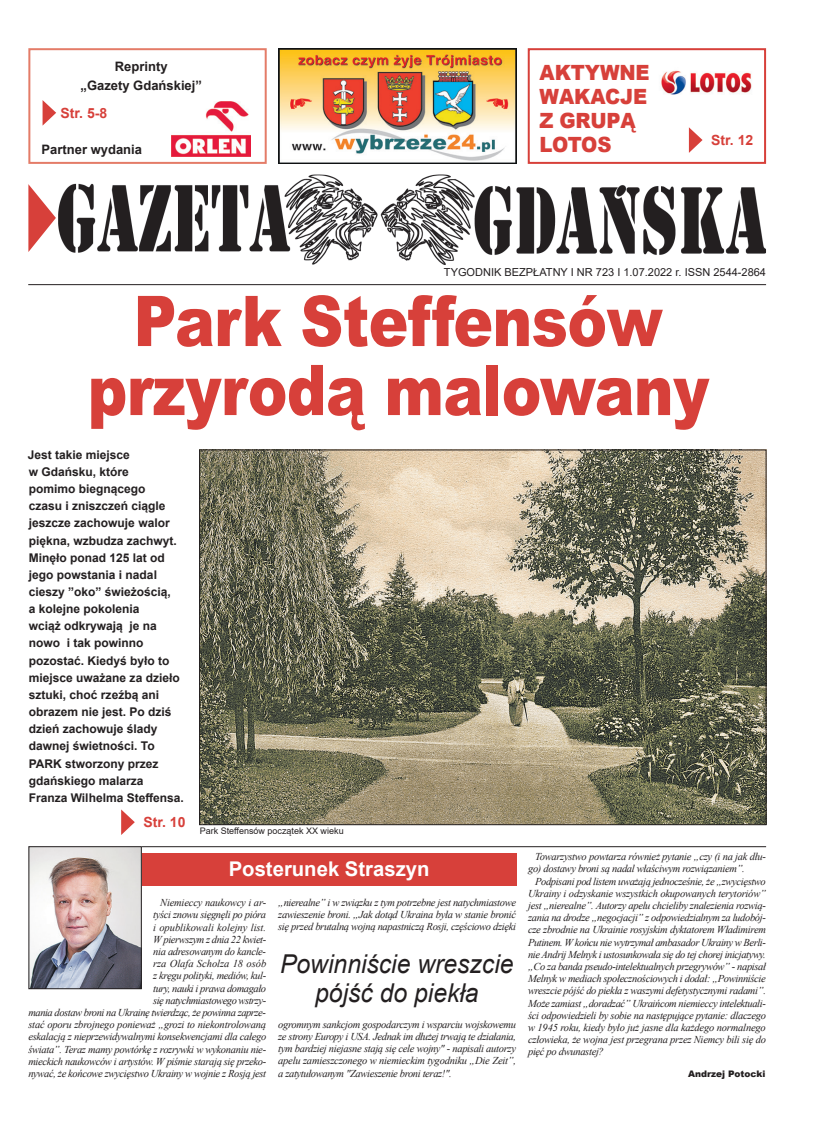
<style>
.page{position:relative;width:820px;height:1134px;background:#fff}
.page>*{position:absolute;margin:0;border:0;box-sizing:border-box;transform-origin:0 0}
.t1{font:900 70px/69px "Arial";letter-spacing:-.01em;color:#d7403a;text-align:center;scale:.85 1}
.t2{font:italic 26px/29px "Arial";color:#231f20;text-align:center;scale:.95 1}
.t3{font:900 21px/24px "Arial";letter-spacing:-.005em;color:#d7403a;scale:.93 1}
.t4{font:700 20.3px "Arial";color:#fff}
.t5{font:700 14px "Arial";color:#d7403a}
.t6{font:700 13px/19px "Arial";color:#231f20;text-align:center}
.t7{font:700 12px/17.2px "Arial";color:#231f20}
.t8{font:11px "Arial";color:#231f20}
.t9{font:italic 10.5px/12.2px "Times New Roman";letter-spacing:-.03em;color:#231f20;text-align:justify}
.t10{font:9px "Arial";color:#231f20}
.t11{font:900 9px "Arial";color:#231f20}
</style>
<div class="page">
<div style="left:28px;top:48px;width:238px;height:116px;border:2px solid #e47c68"></div>
<svg style="left:43px;top:100px;width:13px;height:25px"></svg>
<img style="left:171px;top:101px;width:79px;height:56px">
<hr style="left:28px;top:846px;width:737px;height:1px;background:#231f20">
<img style="left:278px;top:48px;width:238px;height:116px">
<div style="left:527px;top:48px;width:238px;height:116px;border:2px solid #d7403a"></div>
<svg style="left:688px;top:127px;width:14px;height:26px"></svg>
<div style="left:28px;top:852px;width:488px;height:33px;background:#d7403a"></div>
<img style="left:30px;top:848px;width:110px;height:139px">
<div style="left:28px;top:846px;width:114px;height:143px;border:1px solid #231f20"></div>
<svg style="left:28px;top:184px;width:28px;height:68px"></svg>
<hr style="left:28px;top:284px;width:737px;height:1px;background:#231f20">
<img style="left:58px;top:174px;width:707px;height:91px">
<img style="left:661px;top:70px;width:91px;height:25px">
<svg style="left:121px;top:809px;width:14px;height:26px"></svg>
<img style="left:201px;top:452px;width:563px;height:371px">
<p class="t6" style="left:80px;top:57px;width:123px">Reprinty<br>„Gazety Gdańskiej”</p>
<h3 class="t5" style="left:61px;top:103px;width:48px">Str. 5-8</h3>
<p class="t6" style="left:42px;top:140px;width:102px">Partner wydania</p>
<h3 class="t3" style="left:539px;top:60px;width:120px">AKTYWNE<br>WAKACJE<br>Z GRUPĄ<br>LOTOS</h3>
<h3 class="t5" style="left:711px;top:130px;width:44px">Str. 12</h3>
<p class="t8" style="left:444px;top:264px;width:323px">TYGODNIK BEZPŁATNY I NR 723 I 1.07.2022 r. ISSN 2544-2864</p>
<h1 class="t1" style="left:88px;top:284px;width:732px">Park Steffensów przyrodą malowany</h1>
<p class="t7" style="left:28px;top:446px;width:157px">Jest takie miejsce<br>w Gdańsku, które<br>pomimo biegnącego<br>czasu i zniszczeń ciągle jeszcze zachowuje walor piękna, wzbudza zachwyt.<br>Minęło ponad 125 lat od jego powstania i nadal cieszy ”oko” świeżością,<br>a kolejne pokolenia<br>wciąż odkrywają je na nowo i tak powinno pozostać. Kiedyś było to miejsce uważane za dzieło sztuki, choć rzeźbą ani obrazem nie jest. Po dziś dzień zachowuje ślady dawnej świetności. To<br>PARK stworzony przez gdańskiego malarza<br>Franza Wilhelma Steffensa.</p>
<h3 class="t5" style="left:143px;top:812px;width:44px">Str. 10</h3>
<p class="t10" style="left:199px;top:824px;width:145px">Park Steffensów początek XX wieku</p>
<h3 class="t4" style="left:229px;top:854px;width:202px">Posterunek Straszyn</h3>
<p class="t9" style="left:28px;top:896px;width:239px;text-align:right">Niemieccy naukowcy i ar-<br>tyści znowu sięgnęli po pióra<br>i opublikowali kolejny list.<br>W pierwszym z dnia 22 kwiet-<br>nia adresowanym do kancle-<br>rza Olafa Scholza 18 osób<br>z kręgu polityki, mediów, kul-<br>tury, nauki i prawa domagało<br>się natychmiastowego wstrzy-<br>mania dostaw broni na Ukrainę twierdząc, że powinna zaprze&shy;stać oporu zbrojnego ponieważ „grozi to niekontrolowaną eskalacją z nieprzewidywalnymi konsekwencjami dla całego świata”. Teraz mamy powtórkę z rozrywki w wykonaniu nie&shy;mieckich naukowców i artystów. W piśmie starają się przeko&shy;nywać, że końcowe zwycięstwo Ukrainy w wojnie z Rosją jest</p>
<p class="t9" style="left:278px;top:896px;width:239px">„nierealne” i w związku z tym potrzebne jest natychmiastowe zawieszenie broni. „Jak dotąd Ukraina była w stanie bronić się przed brutalną wojną napastniczą Rosji, częściowo dzięki</p>
<h2 class="t2" style="left:280px;top:950px;width:247px">Powinniście wreszcie pójść do piekła</h2>
<p class="t9" style="left:278px;top:1018px;width:239px">ogromnym sankcjom gospodarczym i wsparciu wojskowemu ze strony Europy i USA. Jednak im dłużej trwają te działania, tym bardziej niejasne stają się cele wojny" - napisali autorzy apelu zamieszczonego w niemieckim tygodniku „Die Zeit”, a zatytułowanym "Zawieszenie broni teraz!".</p>
<p class="t9" style="left:528px;top:850px;width:239px;text-indent:7px">Towarzystwo powtarza również pytanie „czy (i na jak dłu&shy;go) dostawy broni są nadal właściwym rozwiązaniem”.</p>
<p class="t9" style="left:528px;top:875px;width:239px;text-indent:7px">Podpisani pod listem uważają jednocześnie, że „zwycięstwo Ukrainy i odzyskanie wszystkich okupowanych terytoriów” jest „nierealne”. Autorzy apelu chcieliby znalezienia rozwią&shy;zania na drodze „negocjacji” z odpowiedzialnym za ludobój&shy;cze zbrodnie na Ukrainie rosyjskim dyktatorem Władimirem Putinem. W końcu nie wytrzymał ambasador Ukrainy w Berli&shy;nie Andrij Melnyk i ustosunkowała się do tej chorej inicjatywy. „Co za banda pseudo-intelektualnych przegrywów” - napisał Melnyk w mediach społecznościowych i dodał: „Powinniście wreszcie pójść do piekła z waszymi defetystycznymi radami”.<br>Może zamiast „doradzać” Ukraińcom niemieccy intelektuali&shy;ści odpowiedzieli by sobie na następujące pytanie: dlaczego w 1945 roku, kiedy było już jasne dla każdego normalnego człowieka, że wojna jest przegrana przez Niemcy bili się do pięć po dwunastej?</p>
<p class="t11" style="left:688px;top:1067px;width:79px">Andrzej Potocki</p>
</div>
